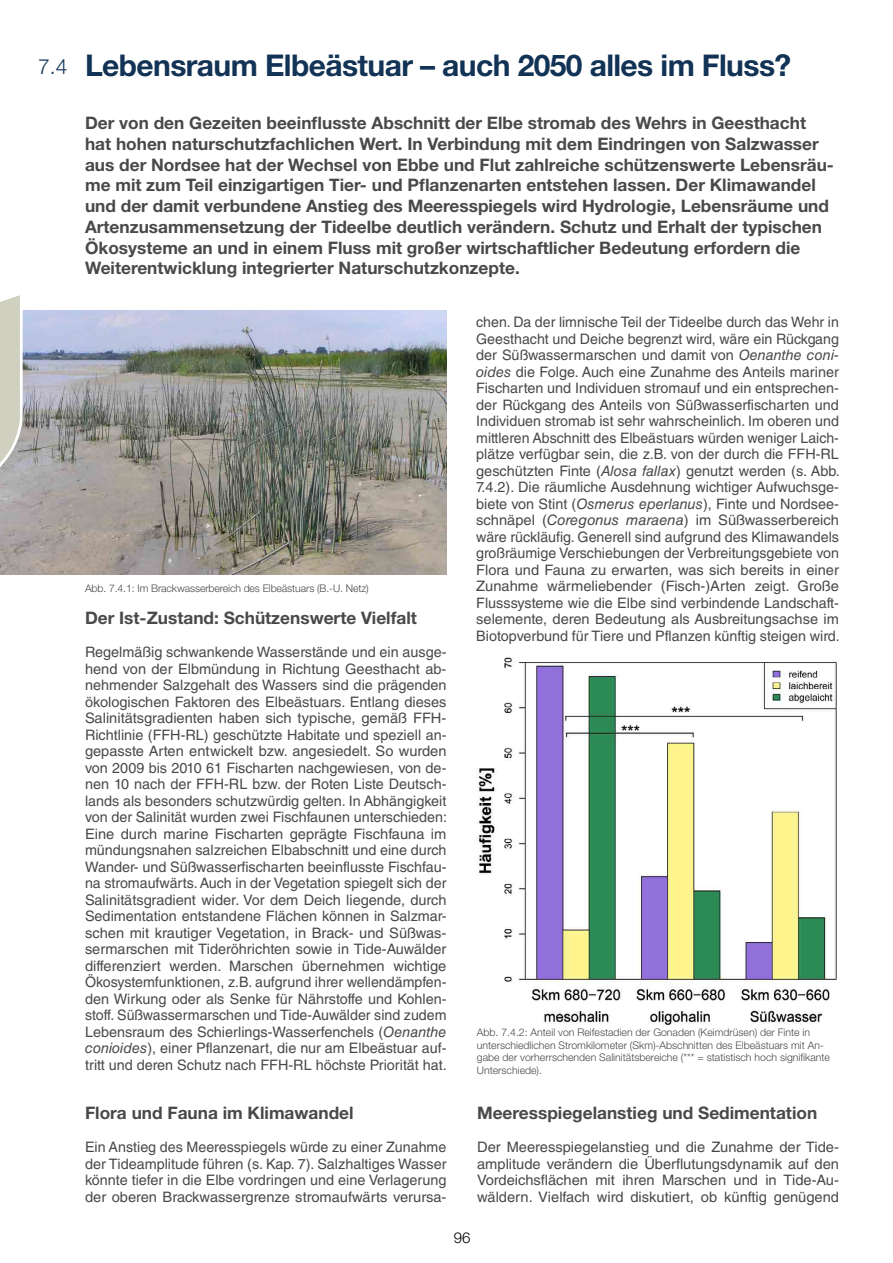
<style>
.page{position:relative;width:893px;height:1263px;background:#fff}
.page>*{position:absolute;margin:0;border:0;box-sizing:border-box;transform-origin:0 0}
.t1{font:700 30px "Helvetica Neue LT Std";letter-spacing:-.02em;color:#123355}
.t2{font:700 17.25px/20.7px "Helvetica Neue LT Std";color:#494948}
.t3{font:300 15px "Helvetica Neue LT Std";color:#000}
.t4{font:14.4px/16.5px "Helvetica LT Std";color:#494948;text-align:justify}
.t5{font:300 10.5px/12.6px "Helvetica Neue LT Std";color:#494948}
.s1{font-weight:300;font-size:21px}
.s2{font-style:italic}
</style>
<div class="page">
<img style="left:0;top:311px;width:446px;height:264px">
<img style="left:477px;top:657px;width:360px;height:368px">
<svg style="left:0;top:295px;width:24px;height:192px;background:#cdcdc4"></svg>
<h1 class="t1" style="left:38px;top:46px;width:754px"><span class="s1">7.4</span> Lebensraum Elbeästuar – auch 2050 alles im Fluss?</h1>
<p class="t2" style="left:85px;top:112px;width:750px">Der von den Gezeiten beeinflusste Abschnitt der Elbe stromab des Wehrs in Geesthacht hat hohen naturschutzfachlichen Wert. In Verbindung mit dem Eindringen von Salzwasser aus der Nordsee hat der Wechsel von Ebbe und Flut zahlreiche schützenswerte Lebensräu&shy;me mit zum Teil einzigartigen Tier- und Pflanzenarten entstehen lassen. Der Klimawandel und der damit verbundene Anstieg des Meeresspiegels wird Hydrologie, Lebensräume und Artenzusammensetzung der Tideelbe deutlich verändern. Schutz und Erhalt der typischen Ökosysteme an und in einem Fluss mit großer wirtschaftlicher Bedeutung erfordern die Weiterentwicklung integrierter Naturschutzkonzepte.</p>
<p class="t5" style="left:85px;top:582px;width:285px">Abb. 7.4.1: Im Brackwasserbereich des Elbeästuars (B.-U. Netz)</p>
<p class="t2" style="left:85px;top:607px;width:333px">Der Ist-Zustand: Schützenswerte Vielfalt</p>
<p class="t4" style="left:85px;top:644px;width:364px">Regelmäßig schwankende Wasserstände und ein ausge&shy;hend von der Elbmündung in Richtung Geesthacht ab&shy;nehmender Salzgehalt des Wassers sind die prägenden ökologischen Faktoren des Elbeästuars. Entlang dieses Salinitätsgradienten haben sich typische, gemäß FFH-Richtlinie (FFH-RL) geschützte Habitate und speziell an&shy;gepasste Arten entwickelt bzw. angesiedelt. So wurden von 2009 bis 2010 61 Fischarten nachgewiesen, von de&shy;nen 10 nach der FFH-RL bzw. der Roten Liste Deutsch&shy;lands als besonders schutzwürdig gelten. In Abhängigkeit von der Salinität wurden zwei Fischfaunen unterschieden:<br>Eine durch marine Fischarten geprägte Fischfauna im mündungsnahen salzreichen Elbabschnitt und eine durch Wander- und Süßwasserfischarten beeinflusste Fischfau&shy;na stromaufwärts. Auch in der Vegetation spiegelt sich der Salinitätsgradient wider. Vor dem Deich liegende, durch Sedimentation entstandene Flächen können in Salzmar&shy;schen mit krautiger Vegetation, in Brack- und Süßwas&shy;sermarschen mit Tideröhrichten sowie in Tide-Auwälder differenziert werden. Marschen übernehmen wichtige Ökosystemfunktionen, z.B. aufgrund ihrer wellendämpfen&shy;den Wirkung oder als Senke für Nährstoffe und Kohlen&shy;stoff. Süßwassermarschen und Tide-Auwälder sind zudem Lebensraum des Schierlings-Wasserfenchels (<span class="s2">Oenanthe conioides</span>), einer Pflanzenart, die nur am Elbeästuar auf&shy;tritt und deren Schutz nach FFH-RL höchste Priorität hat.</p>
<p class="t2" style="left:85px;top:1102px;width:270px">Flora und Fauna im Klimawandel</p>
<p class="t4" style="left:85px;top:1139px;width:363px">Ein Anstieg des Meeresspiegels würde zu einer Zunahme der Tideamplitude führen (s. Kap. 7). Salzhaltiges Wasser könnte tiefer in die Elbe vordringen und eine Verlagerung der oberen Brackwassergrenze stromaufwärts verursa-</p>
<p class="t4" style="left:476px;top:314px;width:365px">chen. Da der limnische Teil der Tideelbe durch das Wehr in Geesthacht und Deiche begrenzt wird, wäre ein Rückgang der Süßwassermarschen und damit von <span class="s2">Oenanthe coni&shy;oides</span> die Folge. Auch eine Zunahme des Anteils mariner Fischarten und Individuen stromauf und ein entsprechen&shy;der Rückgang des Anteils von Süßwasserfischarten und Individuen stromab ist sehr wahrscheinlich. Im oberen und mittleren Abschnitt des Elbeästuars würden weniger Laich&shy;plätze verfügbar sein, die z.B. von der durch die FFH-RL geschützten Finte (<span class="s2">Alosa fallax</span>) genutzt werden (s. Abb.<br>7.4.2). Die räumliche Ausdehnung wichtiger Aufwuchsge&shy;biete von Stint (<span class="s2">Osmerus eperlanus</span>), Finte und Nordsee&shy;schnäpel (<span class="s2">Coregonus maraena</span>) im Süßwasserbereich wäre rückläufig. Generell sind aufgrund des Klimawandels großräumige Verschiebungen der Verbreitungsgebiete von Flora und Fauna zu erwarten, was sich bereits in einer Zunahme wärmeliebender (Fisch-)Arten zeigt. Große Flusssysteme wie die Elbe sind verbindende Landschaft&shy;selemente, deren Bedeutung als Ausbreitungsachse im Biotopverbund für Tiere und Pflanzen künftig steigen wird.</p>
<p class="t5" style="left:477px;top:1026px;width:355px">Abb. 7.4.2: Anteil von Reifestadien der Gonaden (Keimdrüsen) der Finte in unterschiedlichen Stromkilometer (Skm)-Abschnitten des Elbeästuars mit An&shy;gabe der vorherrschenden Salinitätsbereiche (*** = statistisch hoch signifikante Unterschiede).</p>
<p class="t2" style="left:477px;top:1102px;width:342px">Meeresspiegelanstieg und Sedimentation</p>
<p class="t4" style="left:477px;top:1139px;width:363px">Der Meeresspiegelanstieg und die Zunahme der Tide&shy;amplitude verändern die Überflutungsdynamik auf den Vordeichsflächen mit ihren Marschen und in Tide-Au&shy;wäldern. Vielfach wird diskutiert, ob künftig genügend</p>
<p class="t3" style="left:454px;top:1229px;width:18px">96</p>
</div>
